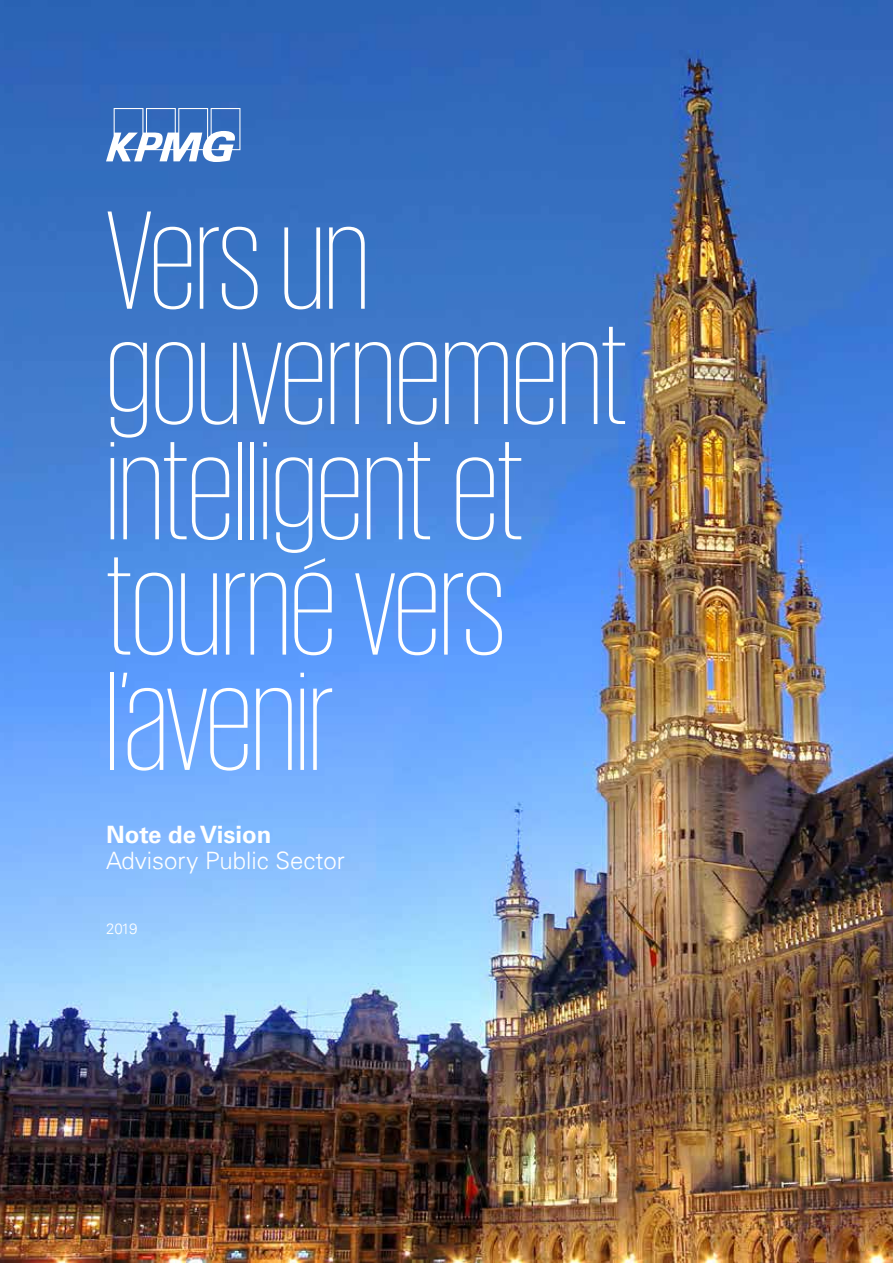
<style>
.page{position:relative;width:893px;height:1263px;background:#fff}
.page>*{position:absolute;margin:0;border:0;box-sizing:border-box;transform-origin:0 0}
.t1{font:200 143.4px/115.4px "KPMG";color:#fff}
.t2{font:300 24px "Univers 45";color:#fff}
.t3{font:700 24px "Univers 65";color:#fff}
.t4{font:300 15px "Univers 45";color:#fff}
</style>
<div class="page">
<img style="left:0;top:0;width:893px;height:1263px">
<svg style="left:106px;top:108px;width:134px;height:54px"></svg>
<p class="t1" style="left:106px;top:200px;width:524px">Vers un gouvernement intelligent et tourné vers l’avenir</p>
<p class="t3" style="left:106px;top:821px;width:167px">Note de Vision</p>
<p class="t2" style="left:106px;top:846px;width:240px">Advisory Public Sector</p>
<p class="t4" style="left:106px;top:920px;width:33px">2019</p>
</div>
